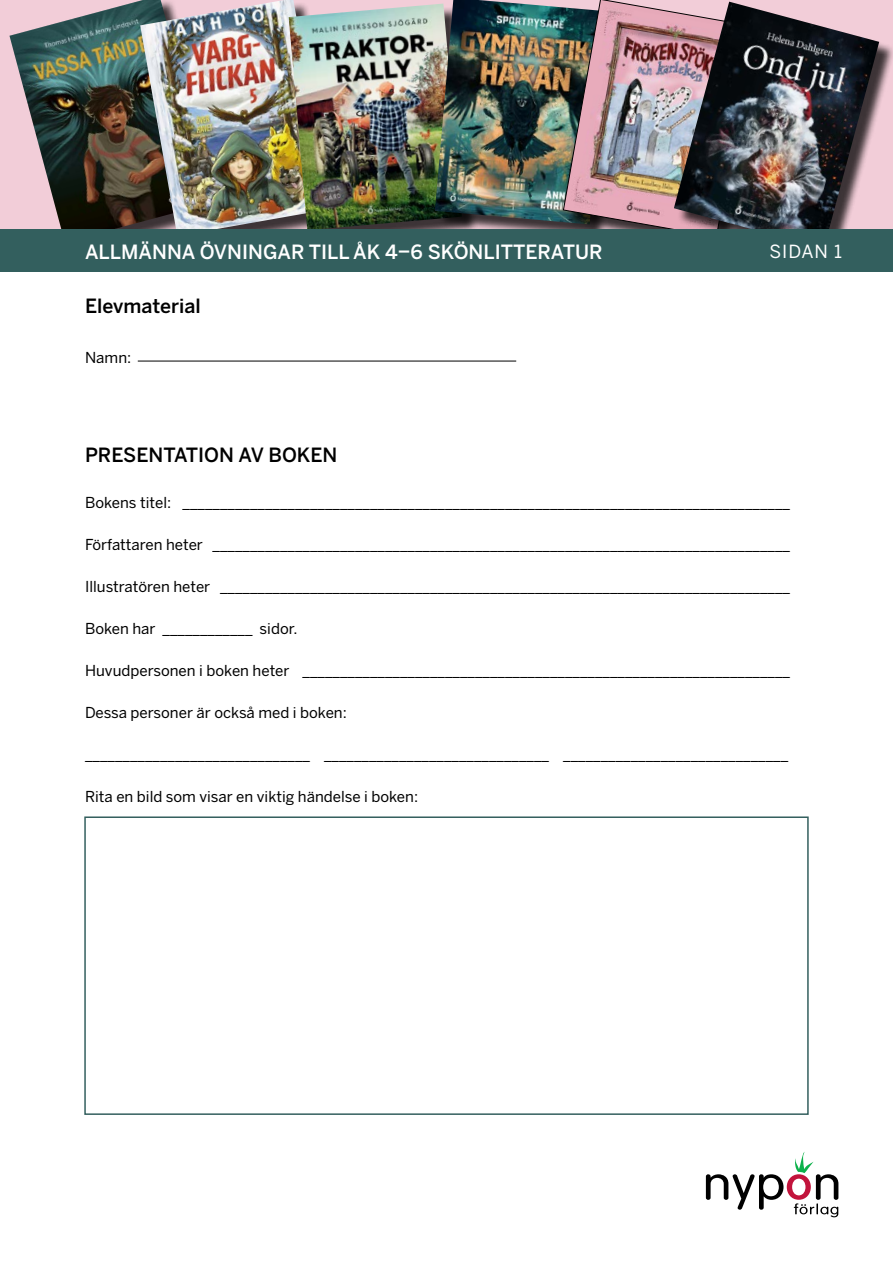
<style>
.page{position:relative;width:893px;height:1263px;background:#fff}
.page>*{position:absolute;margin:0;border:0;box-sizing:border-box;transform-origin:0 0}
.t1{font:500 19.5px "Benton Sans";color:#fff}
.t2{font:500 19.5px "Benton Sans";color:#000}
.t3{font:18px "Benton Sans";letter-spacing:.05em;color:#fff}
.t4{font:15px "Benton Sans";color:#000}
</style>
<div class="page">
<img style="left:9px;top:0;width:131px;height:230px">
<img style="left:140px;top:0;width:190px;height:230px">
<img style="left:289px;top:4px;width:148px;height:226px">
<img style="left:435px;top:0;width:128px;height:224px">
<img style="left:563px;top:0;width:191px;height:230px">
<div style="left:677px;top:5px;width:216px;height:259px;background:#000;opacity:.75"></div>
<img style="left:674px;top:2px;width:205px;height:228px">
<div style="left:0;top:230px;width:893px;height:42px;background:#335f5e"></div>
<svg style="left:706px;top:1152px;width:132px;height:65px"></svg>
<hr style="left:138px;top:361px;width:378px;height:1px;background:#000">
<div style="left:84px;top:816px;width:725px;height:299px;border:2px solid #335f5e"></div>
<h1 class="t1" style="left:85px;top:239px;width:519px">ALLMÄNNA ÖVNINGAR TILL ÅK 4–6 SKÖNLITTERATUR</h1>
<p class="t3" style="left:769px;top:241px;width:74px">SIDAN 1</p>
<h1 class="t2" style="left:85px;top:293px;width:117px">Elevmaterial</h1>
<p class="t4" style="left:85px;top:349px;width:48px">Namn:</p>
<h1 class="t2" style="left:85px;top:443px;width:254px">PRESENTATION AV BOKEN</h1>
<p class="t4" style="left:85px;top:494px;width:707px">Bokens titel: _________________________________________________________________________________</p>
<p class="t4" style="left:85px;top:536px;width:706px">Författaren heter _____________________________________________________________________________</p>
<p class="t4" style="left:85px;top:578px;width:706px">Illustratören heter ____________________________________________________________________________</p>
<p class="t4" style="left:85px;top:620px;width:214px">Boken har ____________ sidor.</p>
<p class="t4" style="left:85px;top:662px;width:706px">Huvudpersonen i boken heter _________________________________________________________________</p>
<p class="t4" style="left:85px;top:704px;width:263px">Dessa personer är också med i boken:</p>
<p class="t4" style="left:85px;top:746px;width:705px">______________________________ ______________________________ ______________________________</p>
<p class="t4" style="left:85px;top:788px;width:335px">Rita en bild som visar en viktig händelse i boken:</p>
</div>
